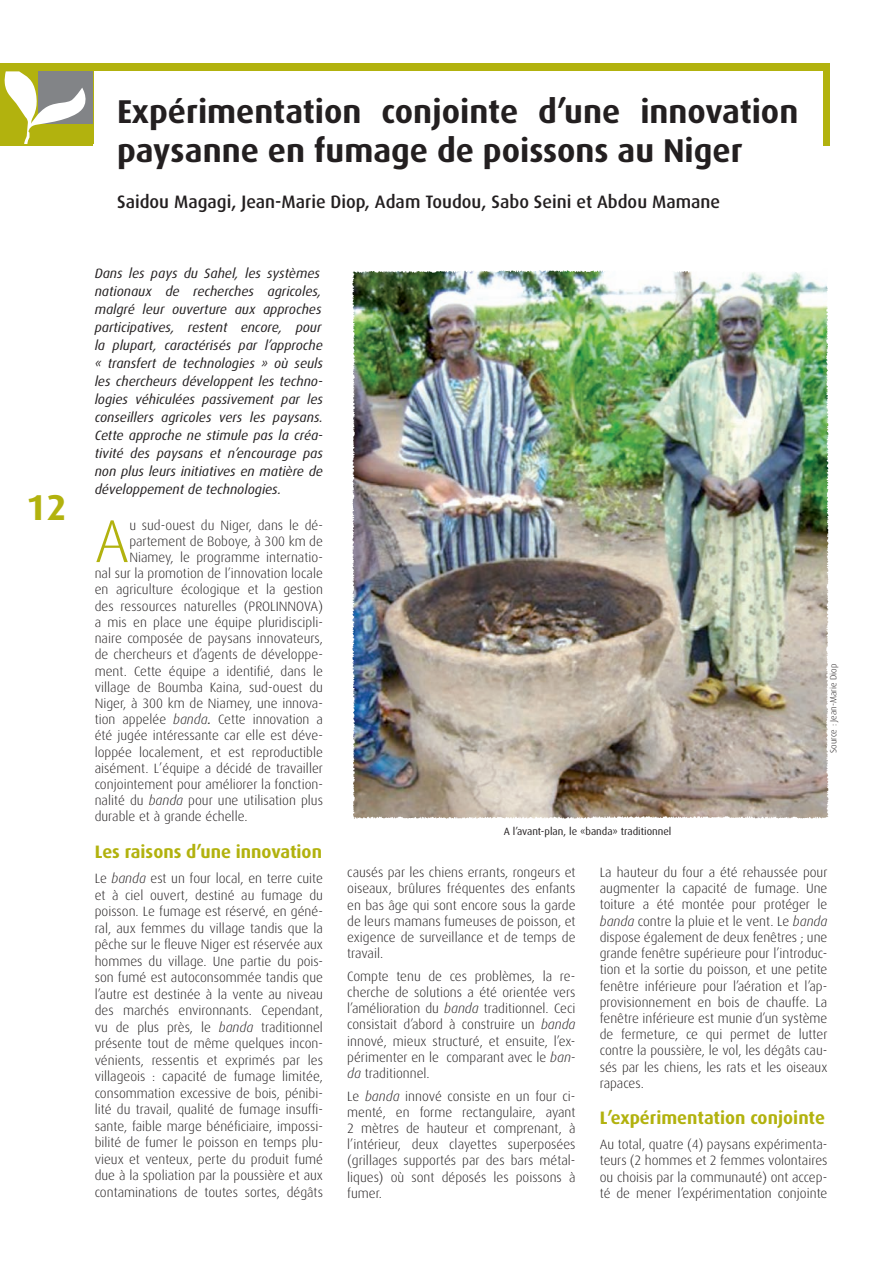
<style>
.page{position:relative;width:893px;height:1263px;background:#fff}
.page>*{position:absolute;margin:0;border:0;box-sizing:border-box;transform-origin:0 0}
.t1{font:300 60.6px "Dax";color:#b2b20e}
.t2{font:700 36px "Dax";color:#b2b20e}
.Chapitre_article{font:700 33px/39.6px "Dax";color:#231f20}
.signature_article{font:500 18px "Dax";color:#231f20}
.petitTitre{font:700 18px "Dax";color:#b2b20e}
.t3{font:300 13.5px/16.2px "Dax";color:#231f20;text-align:justify}
.introduction{font:italic 13.5px/18px "Dax";color:#231f20}
.legend_texte{font:10.5px "Dax";color:#231f20}
.Légende{font:300 9px "Dax";color:#231f20}
.s1{font-style:italic}
.s2{font-weight:400;font-style:italic}
</style>
<div class="page">
<img style="left:354px;top:272px;width:471px;height:544px">
<img style="left:354px;top:270px;width:336px;height:2px">
<img style="left:825px;top:285px;width:4px;height:531px">
<img style="left:352px;top:271px;width:2px;height:545px">
<img style="left:353px;top:816px;width:476px;height:3px">
<div style="left:0;top:63px;width:829px;height:82px;background:#b2b20e"></div>
<div style="left:93px;top:71px;width:729px;height:92px;background:#fff"></div>
<svg style="left:4px;top:71px;width:88px;height:72px"></svg>
<p class="t2" style="left:26px;top:487px;width:42px">12</p>
<p class="Chapitre_article" style="left:117px;top:92px;width:682px">Expérimentation conjointe d’une innovation paysanne en fumage de poissons au Niger</p>
<p class="signature_article" style="left:117px;top:192px;width:604px">Saidou Magagi, Jean-Marie Diop, Adam Toudou, Sabo Seini et Abdou Mamane</p>
<p class="introduction" style="left:95px;top:264px;width:230px">Dans les pays du Sahel, les systèmes nationaux de recherches agricoles, malgré leur ouverture aux approches participatives, restent encore, pour la plupart, caractérisés par l’approche « transfert de technologies » où seuls les chercheurs développent les techno&shy;logies véhiculées passivement par les conseillers agricoles vers les paysans.<br>Cette approche ne stimule pas la créa&shy;tivité des paysans et n’encourage pas non plus leurs initiatives en matière de développement de technologies.</p>
<p class="t1" style="left:95px;top:508px;width:36px">A</p>
<p class="t3" style="left:129px;top:517px;width:195px">u sud-ouest du Niger, dans le dé-</p>
<p class="t3" style="left:129px;top:533px;width:195px">partement de Boboye, à 300 km de</p>
<p class="t3" style="left:129px;top:549px;width:195px">Niamey, le programme internatio-</p>
<p class="t3" style="left:95px;top:565px;width:230px">nal sur la promotion de l’innovation locale</p>
<p class="t3" style="left:95px;top:581px;width:230px">en agriculture écologique et la gestion</p>
<p class="t3" style="left:95px;top:598px;width:230px">des ressources naturelles (PROLINNOVA)</p>
<p class="t3" style="left:95px;top:614px;width:230px">a mis en place une équipe pluridiscipli-</p>
<p class="t3" style="left:95px;top:630px;width:230px">naire composée de paysans innovateurs,</p>
<p class="t3" style="left:95px;top:646px;width:230px">de chercheurs et d’agents de développe-</p>
<p class="t3" style="left:95px;top:662px;width:230px">ment. Cette équipe a identifié, dans le</p>
<p class="t3" style="left:95px;top:679px;width:230px">village de Boumba Kaina, sud-ouest du</p>
<p class="t3" style="left:95px;top:695px;width:230px">Niger, à 300 km de Niamey, une innova-</p>
<p class="t3" style="left:95px;top:711px;width:230px">tion appelée <span class="s1">banda</span><span class="s2">.</span> Cette innovation a</p>
<p class="t3" style="left:95px;top:727px;width:230px">été jugée intéressante car elle est déve-</p>
<p class="t3" style="left:95px;top:743px;width:230px">loppée localement, et est reproductible</p>
<p class="t3" style="left:95px;top:760px;width:230px">aisément. L’équipe a décidé de travailler</p>
<p class="t3" style="left:95px;top:776px;width:230px">conjointement pour améliorer la fonction-</p>
<p class="t3" style="left:95px;top:792px;width:230px">nalité du <span class="s1">banda</span> pour une utilisation plus</p>
<p class="t3" style="left:95px;top:808px;width:154px">durable et à grande échelle.</p>
<p class="petitTitre" style="left:95px;top:841px;width:229px">Les raisons d’une innovation</p>
<p class="t3" style="left:95px;top:870px;width:230px">Le <span class="s1">banda</span> est un four local, en terre cuite et à ciel ouvert, destiné au fumage du poisson. Le fumage est réservé, en géné&shy;ral, aux femmes du village tandis que la pêche sur le fleuve Niger est réservée aux hommes du village. Une partie du pois&shy;son fumé est autoconsommée tandis que l’autre est destinée à la vente au niveau des marchés environnants. Cependant, vu de plus près, le <span class="s1">banda</span> traditionnel présente tout de même quelques incon&shy;vénients, ressentis et exprimés par les villageois : capacité de fumage limitée, consommation excessive de bois, pénibi&shy;lité du travail, qualité de fumage insuffi&shy;sante, faible marge bénéficiaire, impossi&shy;bilité de fumer le poisson en temps plu&shy;vieux et venteux, perte du produit fumé due à la spoliation par la poussière et aux contaminations de toutes sortes, dégâts</p>
<p class="t3" style="left:347px;top:864px;width:230px">causés par les chiens errants, rongeurs et oiseaux, brûlures fréquentes des enfants en bas âge qui sont encore sous la garde de leurs mamans fumeuses de poisson, et exigence de surveillance et de temps de travail.</p>
<p class="Légende" style="left:828px;top:752px;width:90px;rotate:-90deg">Source : Jean-Marie Diop</p>
<p class="legend_texte" style="left:503px;top:825px;width:169px">A l’avant-plan, le «banda» traditionnel</p>
<p class="t3" style="left:599px;top:864px;width:229px">La hauteur du four a été rehaussée pour augmenter la capacité de fumage. Une toiture a été montée pour protéger le <span class="s1">banda</span> contre la pluie et le vent. Le <span class="s1">banda </span>dispose également de deux fenêtres ; une grande fenêtre supérieure pour l’introduc&shy;tion et la sortie du poisson, et une petite fenêtre inférieure pour l’aération et l’ap&shy;provisionnement en bois de chauffe. La fenêtre inférieure est munie d’un système de fermeture, ce qui permet de lutter contre la poussière, le vol, les dégâts cau&shy;sés par les chiens, les rats et les oiseaux rapaces.</p>
<p class="petitTitre" style="left:599px;top:1107px;width:226px">L’expérimentation conjointe</p>
<p class="t3" style="left:599px;top:1136px;width:229px">Au total, quatre (4) paysans expérimenta&shy;teurs (2 hommes et 2 femmes volontaires ou choisis par la communauté) ont accep&shy;té de mener l’expérimentation conjointe</p>
<p class="t3" style="left:347px;top:967px;width:230px">Compte tenu de ces problèmes, la re&shy;cherche de solutions a été orientée vers l’amélioration du <span class="s1">banda</span> traditionnel. Ceci consistait d’abord à construire un <span class="s1">banda </span>innové, mieux structuré, et ensuite, l’ex&shy;périmenter en le comparant avec le <span class="s1">ban&shy;da</span> traditionnel.</p>
<p class="t3" style="left:347px;top:1087px;width:230px">Le <span class="s1">banda</span> innové consiste en un four ci&shy;menté, en forme rectangulaire, ayant 2 mètres de hauteur et comprenant, à l’intérieur, deux clayettes superposées (grillages supportés par des bars métal&shy;liques) où sont déposés les poissons à fumer.</p>
</div>
